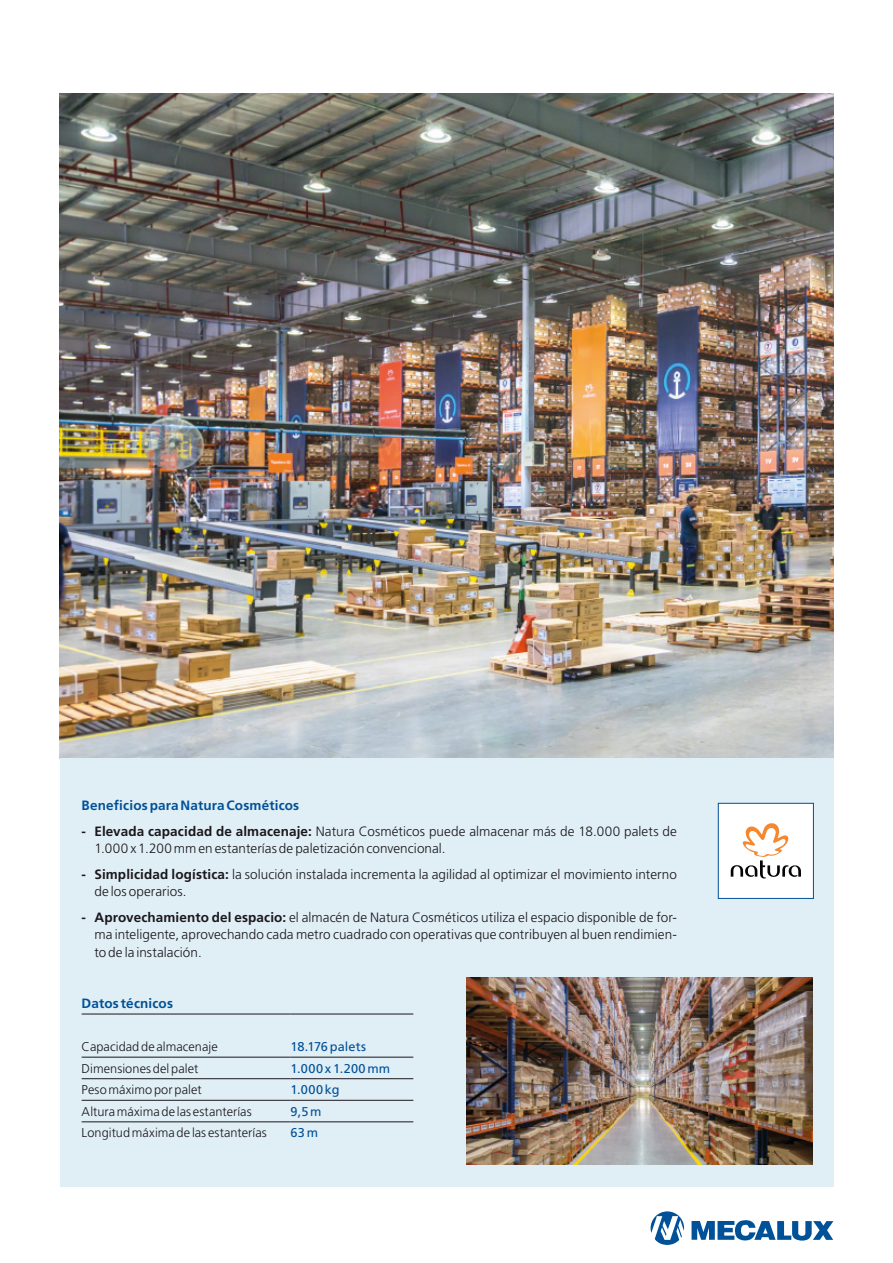
<style>
.page{position:relative;width:893px;height:1263px;background:#fff}
.page>*{position:absolute;margin:0;border:0;box-sizing:border-box;transform-origin:0 0}
.t1{font:300 13.5px/17.2px "Frutiger LT Std";letter-spacing:.005em;color:#1a171c}
.t2{font:700 13.5px "Frutiger LT Std";letter-spacing:.015em;color:#005198}
.t3{font:300 12.75px "Frutiger LT Std";letter-spacing:.005em;color:#1a171c}
.t4{font:12.75px "Frutiger LT Std";letter-spacing:.01em;color:#005198}
.s1{font-weight:700}
</style>
<div class="page">
<svg style="left:651px;top:1211px;width:33px;height:34px"></svg>
<svg style="left:692px;top:1220px;width:141px;height:21px"></svg>
<img style="left:60px;top:94px;width:773px;height:664px">
<div style="left:60px;top:758px;width:773px;height:428px;background:#e0eef5"></div>
<img style="left:466px;top:978px;width:346px;height:187px">
<div style="left:718px;top:803px;width:96px;height:96px;background:#fff;border:1px solid #005198"></div>
<hr style="left:82px;top:1057px;width:209px;height:1px;background:#1a171c">
<hr style="left:291px;top:1057px;width:122px;height:1px;background:#1a171c">
<hr style="left:82px;top:1078px;width:209px;height:1px;background:#1a171c">
<hr style="left:291px;top:1078px;width:122px;height:1px;background:#1a171c">
<hr style="left:82px;top:1100px;width:209px;height:1px;background:#1a171c">
<hr style="left:291px;top:1100px;width:122px;height:1px;background:#1a171c">
<hr style="left:82px;top:1121px;width:209px;height:1px;background:#1a171c">
<hr style="left:291px;top:1121px;width:122px;height:1px;background:#1a171c">
<hr style="left:82px;top:1013px;width:209px;height:1px;background:#1a171c">
<hr style="left:291px;top:1013px;width:122px;height:1px;background:#1a171c">
<svg style="left:731px;top:823px;width:70px;height:56px"></svg>
<p class="t2" style="left:82px;top:798px;width:219px">Beneficios para Natura Cosméticos</p>
<p class="t1" style="left:94px;top:823px;width:584px;text-indent:-13px"><span class="s1">- Elevada capacidad de almacenaje:</span> Natura Cosméticos puede almacenar más de 18.000 palets de<br>1.000 x 1.200 mm en estanterías de paletización convencional.</p>
<p class="t1" style="left:94px;top:866px;width:584px;text-indent:-13px"><span class="s1">- Simplicidad logística:</span> la solución instalada incrementa la agilidad al optimizar el movimiento interno de los operarios.</p>
<p class="t1" style="left:94px;top:909px;width:584px;text-align:justify;text-indent:-13px"><span class="s1">- Aprovechamiento del espacio:</span> el almacén de Natura Cosméticos utiliza el espacio disponible de for&shy;ma inteligente, aprovechando cada metro cuadrado con operativas que contribuyen al buen rendimien&shy;to de la instalación.</p>
<p class="t2" style="left:82px;top:995px;width:93px">Datos técnicos</p>
<p class="t3" style="left:82px;top:1039px;width:138px">Capacidad de almacenaje</p>
<p class="t4" style="left:291px;top:1039px;width:77px">18.176 palets</p>
<p class="t3" style="left:82px;top:1061px;width:118px">Dimensiones del palet</p>
<p class="t4" style="left:291px;top:1061px;width:101px">1.000 x 1.200 mm</p>
<p class="t3" style="left:82px;top:1083px;width:122px">Peso máximo por palet</p>
<p class="t4" style="left:291px;top:1082px;width:51px">1.000 kg</p>
<p class="t3" style="left:82px;top:1104px;width:172px">Altura máxima de las estanterías</p>
<p class="t4" style="left:291px;top:1104px;width:32px">9,5 m</p>
<p class="t3" style="left:82px;top:1126px;width:187px">Longitud máxima de las estanterías</p>
<p class="t4" style="left:291px;top:1125px;width:29px">63 m</p>
</div>
